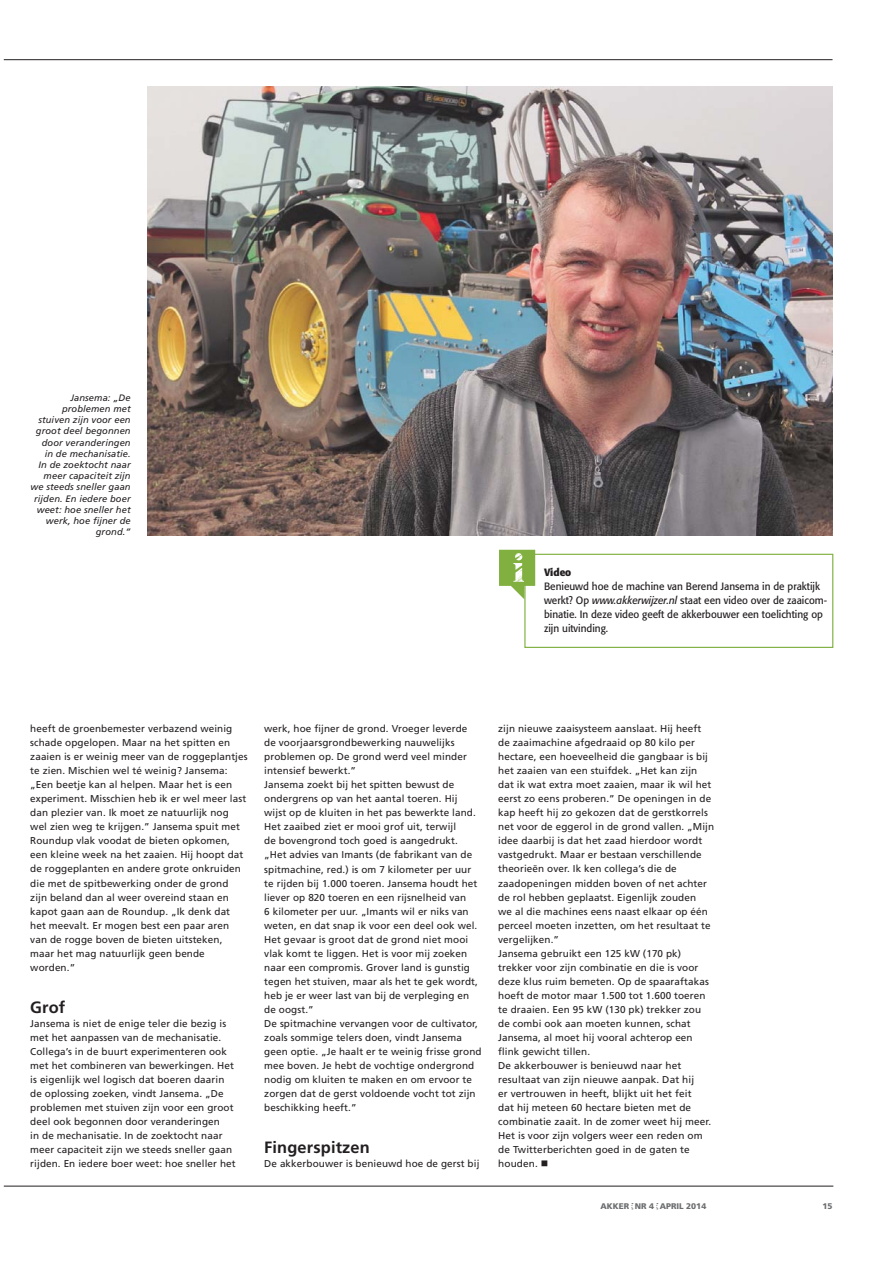
<style>
.page{position:relative;width:893px;height:1263px;background:#fff}
.page>*{position:absolute;margin:0;border:0;box-sizing:border-box;transform-origin:0 0}
.t1{font:700 16.35px "Frutiger LT Std";letter-spacing:.01em;color:#231f20}
.t2{font:10.5px/14.1px "Formata";color:#231f20;scale:.95 1}
.t3{font:700 10.5px "Formata";color:#231f20;scale:.95 1}
.t4{font:9.9px/14.1px "Frutiger LT Std";letter-spacing:.01em;color:#231f20}
.t5{font:italic 9.3px/11.2px "Frutiger LT Std";letter-spacing:.01em;color:#231f20;text-align:right}
.t6{font:900 8.25px "Frutiger LT Std";color:#6d6e70}
.s1{font-style:italic}
</style>
<div class="page">
<hr style="left:4px;top:59px;width:828px;height:1px;background:#231f20">
<img style="left:147px;top:87px;width:685px;height:449px">
<hr style="left:4px;top:1186px;width:829px;height:1px;background:#231f20">
<div style="left:524px;top:554px;width:309px;height:94px;border:1px solid #81b041"></div>
<svg style="left:499px;top:550px;width:36px;height:49px"></svg>
<p class="t5" style="left:30px;top:392px;width:102px">Jansema: „De problemen met stuiven zijn voor een groot deel begonnen door veranderingen<br>in de mechanisatie.<br>In de zoektocht naar meer capaciteit zijn we steeds sneller gaan rijden. En iedere boer weet: hoe sneller het werk, hoe fijner de grond.”</p>
<p class="t3" style="left:544px;top:567px;width:30px">Video</p>
<p class="t2" style="left:544px;top:580px;width:299px">Benieuwd hoe de machine van Berend Jansema in de praktijk werkt? Op <span class="s1">www.akkerwijzer.nl</span> staat een video over de zaaicom&shy;binatie. In deze video geeft de akkerbouwer een toelichting op zijn uitvinding.</p>
<p class="t4" style="left:30px;top:722px;width:219px">heeft de groenbemester verbazend weinig schade opgelopen. Maar na het spitten en zaaien is er weinig meer van de roggeplantjes te zien. Mischien wel té weinig? Jansema: „Een beetje kan al helpen. Maar het is een experiment. Misschien heb ik er wel meer last dan plezier van. Ik moet ze natuurlijk nog wel zien weg te krijgen.” Jansema spuit met Roundup vlak voodat de bieten opkomen, een kleine week na het zaaien. Hij hoopt dat de roggeplanten en andere grote onkruiden die met de spitbewerking onder de grond zijn beland dan al weer overeind staan en kapot gaan aan de Roundup. „Ik denk dat het meevalt. Er mogen best een paar aren van de rogge boven de bieten uitsteken, maar het mag natuurlijk geen bende worden.”</p>
<h1 class="t1" style="left:30px;top:1000px;width:37px">Grof</h1>
<p class="t4" style="left:30px;top:1017px;width:207px">Jansema is niet de enige teler die bezig is met het aanpassen van de mechanisatie.<br>Collega’s in de buurt experimenteren ook met het combineren van bewerkingen. Het is eigenlijk wel logisch dat boeren daarin de oplossing zoeken, vindt Jansema. „De problemen met stuiven zijn voor een groot deel ook begonnen door veranderingen<br>in de mechanisatie. In de zoektocht naar meer capaciteit zijn we steeds sneller gaan rijden. En iedere boer weet: hoe sneller het</p>
<p class="t4" style="left:264px;top:722px;width:219px">werk, hoe fijner de grond. Vroeger leverde<br>de voorjaarsgrondbewerking nauwelijks problemen op. De grond werd veel minder intensief bewerkt.”<br>Jansema zoekt bij het spitten bewust de ondergrens op van het aantal toeren. Hij wijst op de kluiten in het pas bewerkte land.<br>Het zaaibed ziet er mooi grof uit, terwijl<br>de bovengrond toch goed is aangedrukt. „Het advies van Imants (de fabrikant van de spitmachine, red.) is om 7 kilometer per uur te rijden bij 1.000 toeren. Jansema houdt het liever op 820 toeren en een rijsnelheid van<br>6 kilometer per uur. „Imants wil er niks van weten, en dat snap ik voor een deel ook wel.<br>Het gevaar is groot dat de grond niet mooi vlak komt te liggen. Het is voor mij zoeken naar een compromis. Grover land is gunstig tegen het stuiven, maar als het te gek wordt, heb je er weer last van bij de verpleging en de oogst.”<br>De spitmachine vervangen voor de cultivator, zoals sommige telers doen, vindt Jansema geen optie. „Je haalt er te weinig frisse grond mee boven. Je hebt de vochtige ondergrond nodig om kluiten te maken en om ervoor te zorgen dat de gerst voldoende vocht tot zijn beschikking heeft.”</p>
<h1 class="t1" style="left:264px;top:1140px;width:107px">Fingerspitzen</h1>
<p class="t4" style="left:264px;top:1157px;width:217px">De akkerbouwer is benieuwd hoe de gerst bij</p>
<p class="t4" style="left:498px;top:722px;width:217px">zijn nieuwe zaaisysteem aanslaat. Hij heeft de zaaimachine afgedraaid op 80 kilo per hectare, een hoeveelheid die gangbaar is bij het zaaien van een stuifdek. „Het kan zijn dat ik wat extra moet zaaien, maar ik wil het eerst zo eens proberen.” De openingen in de kap heeft hij zo gekozen dat de gerstkorrels net voor de eggerol in de grond vallen. „Mijn idee daarbij is dat het zaad hierdoor wordt vastgedrukt. Maar er bestaan verschillende theorieën over. Ik ken collega’s die de zaadopeningen midden boven of net achter de rol hebben geplaatst. Eigenlijk zouden<br>we al die machines eens naast elkaar op één perceel moeten inzetten, om het resultaat te vergelijken.”<br>Jansema gebruikt een 125 kW (170 pk) trekker voor zijn combinatie en die is voor deze klus ruim bemeten. Op de spaaraftakas hoeft de motor maar 1.500 tot 1.600 toeren te draaien. Een 95 kW (130 pk) trekker zou de combi ook aan moeten kunnen, schat Jansema, al moet hij vooral achterop een flink gewicht tillen.<br>De akkerbouwer is benieuwd naar het resultaat van zijn nieuwe aanpak. Dat hij<br>er vertrouwen in heeft, blijkt uit het feit<br>dat hij meteen 60 hectare bieten met de combinatie zaait. In de zomer weet hij meer.<br>Het is voor zijn volgers weer een reden om de Twitterberichten goed in de gaten te houden.</p>
<p class="t6" style="left:600px;top:1203px;width:107px">AKKER NR 4 APRIL 2014</p>
<p class="t6" style="left:822px;top:1203px;width:12px">15</p>
</div>
